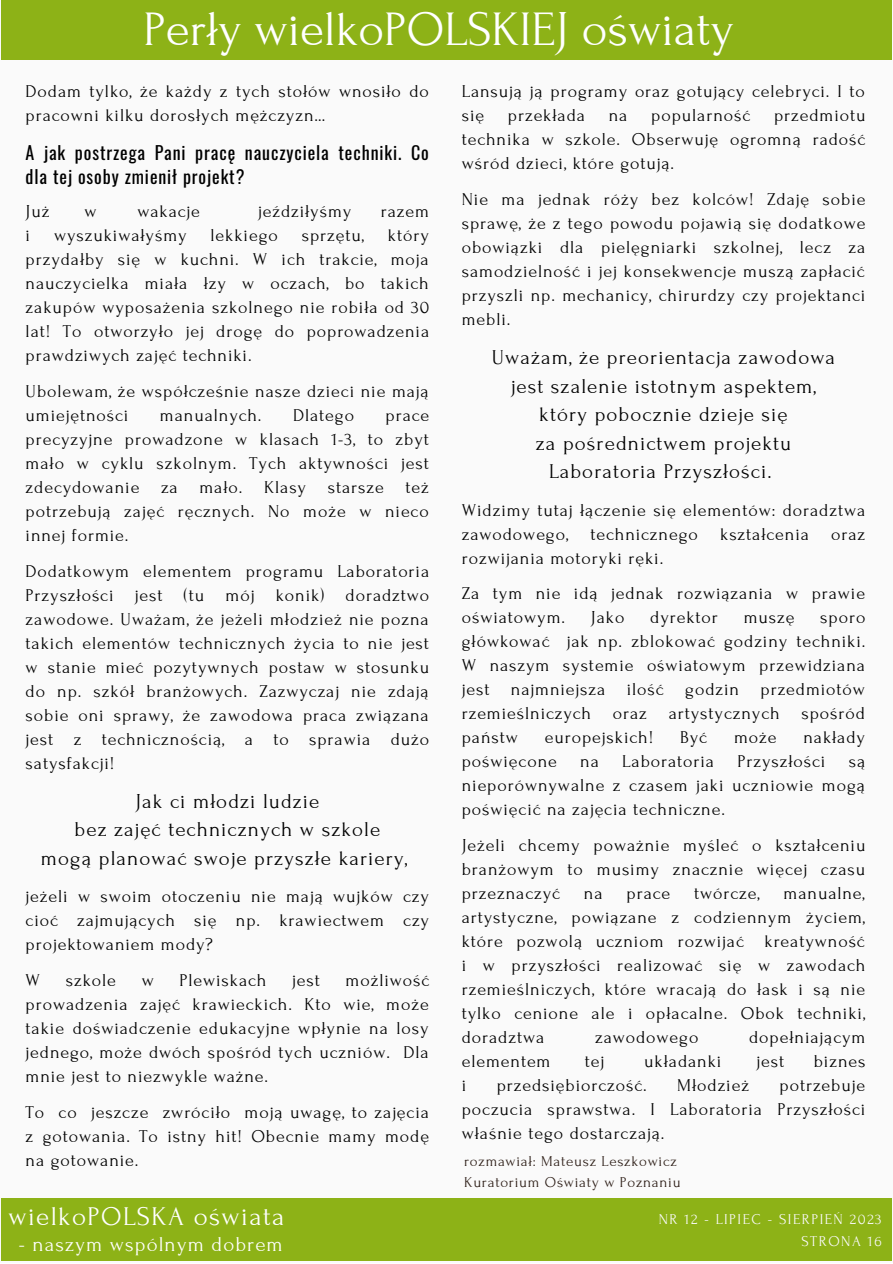
<style>
.page{position:relative;width:893px;height:1264px;background:#fff}
.page>*{position:absolute;margin:0;border:0;box-sizing:border-box;transform-origin:0 0}
.t1{font:49.5px "Forum";color:#fff}
.t2{font:27px "Forum";letter-spacing:.05em;color:#fff}
.t3{font:21px "Forum";letter-spacing:.05em;color:#000}
.t4{font:21px "Forum";letter-spacing:.05em;color:#fff}
.t5{font:19.8px "Forum";letter-spacing:.1em;color:#fafafa}
.t6{font:18px/24px "Forum";letter-spacing:.05em;color:#000;text-align:justify}
.t7{font:18px/24px "Oswald";letter-spacing:.05em;color:#000}
.t8{font:15px "Forum";letter-spacing:.05em;color:#2d1e17}
.t9{font:15px "Forum";letter-spacing:.1em;color:#fafafa}
</style>
<div class="page">
<div style="left:0;top:0;width:892px;height:1262px;background:#fafafa"></div>
<div style="left:1px;top:0;width:890px;height:60px;background:#8db217"></div>
<div style="left:1px;top:1198px;width:890px;height:63px;background:#8db217"></div>
<p class="t1" style="left:143px;top:2px;width:592px">Perły wielkoPOLSKIEJ oświaty</p>
<p class="t6" style="left:26px;top:80px;width:405px">Dodam tylko, że każdy z tych stołów wnosiło do pracowni kilku dorosłych mężczyzn…</p>
<p class="t7" style="left:26px;top:140px;width:405px">A jak postrzega Pani pracę nauczyciela techniki. Co dla tej osoby zmienił projekt?</p>
<p class="t6" style="left:26px;top:200px;width:25px">Już</p>
<p class="t6" style="left:84px;top:200px;width:14px">w</p>
<p class="t6" style="left:137px;top:200px;width:64px">wakacje</p>
<p class="t6" style="left:258px;top:200px;width:95px">jeździłyśmy</p>
<p class="t6" style="left:381px;top:200px;width:50px">razem</p>
<p class="t6" style="left:26px;top:224px;width:6px">i</p>
<p class="t6" style="left:54px;top:224px;width:134px">wyszukiwałyśmy</p>
<p class="t6" style="left:210px;top:224px;width:69px">lekkiego</p>
<p class="t6" style="left:302px;top:224px;width:64px">sprzętu,</p>
<p class="t6" style="left:26px;top:224px;width:405px;text-indent:362px">który przydałby się w kuchni. W ich trakcie, moja nauczycielka miała łzy w oczach, bo takich zakupów wyposażenia szkolnego nie robiła od 30 lat! To otworzyło jej drogę do poprowadzenia prawdziwych zajęć techniki.</p>
<p class="t6" style="left:26px;top:379px;width:404px">Ubolewam, że współcześnie nasze dzieci nie mają umiejętności</p>
<p class="t6" style="left:160px;top:403px;width:103px">manualnych.</p>
<p class="t6" style="left:293px;top:403px;width:63px">Dlatego</p>
<p class="t6" style="left:26px;top:403px;width:405px;text-indent:360px">prace precyzyjne prowadzone w klasach 1-3, to zbyt mało w cyklu szkolnym. Tych aktywności jest zdecydowanie za mało. Klasy starsze też potrzebują zajęć ręcznych. No może w nieco innej formie.</p>
<p class="t6" style="left:26px;top:559px;width:405px">Dodatkowym elementem programu Laboratoria Przyszłości jest (tu mój konik) doradztwo zawodowe. Uważam, że jeżeli młodzież nie pozna takich elementów technicznych życia to nie jest w stanie mieć pozytywnych postaw w stosunku do np. szkół branżowych. Zazwyczaj nie zdają sobie oni sprawy, że zawodowa praca związana jest z technicznością, a to sprawia dużo satysfakcji!</p>
<p class="t3" style="left:135px;top:790px;width:185px">Jak ci młodzi ludzie</p>
<p class="t3" style="left:75px;top:818px;width:307px">bez zajęć technicznych w szkole</p>
<p class="t3" style="left:41px;top:847px;width:368px">mogą planować swoje przyszłe kariery,</p>
<p class="t6" style="left:26px;top:884px;width:405px">jeżeli w swoim otoczeniu nie mają wujków czy cioć zajmujących się np. krawiectwem czy projektowaniem mody?</p>
<p class="t6" style="left:26px;top:968px;width:16px">W</p>
<p class="t6" style="left:66px;top:968px;width:52px">szkole</p>
<p class="t6" style="left:142px;top:968px;width:14px">w</p>
<p class="t6" style="left:179px;top:968px;width:89px">Plewiskach</p>
<p class="t6" style="left:292px;top:968px;width:29px">jest</p>
<p class="t6" style="left:26px;top:968px;width:405px;text-indent:320px">możliwość prowadzenia zajęć krawieckich. Kto wie, może takie doświadczenie edukacyjne wpłynie na losy jednego, może dwóch spośród tych uczniów. Dla mnie jest to niezwykle ważne.</p>
<p class="t6" style="left:26px;top:1100px;width:405px">To co jeszcze zwróciło moją uwagę, to zajęcia z gotowania. To istny hit! Obecnie mamy modę na gotowanie.</p>
<p class="t2" style="left:9px;top:1202px;width:277px">wielkoPOLSKA oświata</p>
<p class="t4" style="left:19px;top:1233px;width:265px">- naszym wspólnym dobrem</p>
<p class="t6" style="left:461px;top:80px;width:404px">Lansują ją programy oraz gotujący celebryci. I to się</p>
<p class="t6" style="left:461px;top:104px;width:405px;text-indent:312px">przedmiotu technika w szkole. Obserwuję ogromną radość wśród dzieci, które gotują.</p>
<p class="t6" style="left:461px;top:188px;width:405px">Nie ma jednak róży bez kolców! Zdaję sobie sprawę, że z tego powodu pojawią się dodatkowe obowiązki dla pielęgniarki szkolnej, lecz za samodzielność i jej konsekwencje muszą zapłacić przyszli np. mechanicy, chirurdzy czy projektanci mebli.</p>
<p class="t3" style="left:492px;top:346px;width:345px">Uważam, że preorientacja zawodowa</p>
<p class="t3" style="left:511px;top:374px;width:306px">jest szalenie istotnym aspektem,</p>
<p class="t3" style="left:539px;top:403px;width:250px">który pobocznie dzieje się</p>
<p class="t3" style="left:536px;top:431px;width:257px">za pośrednictwem projektu</p>
<p class="t3" style="left:549px;top:460px;width:224px">Laboratoria Przyszłości.</p>
<p class="t6" style="left:461px;top:498px;width:405px">Widzimy tutaj łączenie się elementów: doradztwa zawodowego, technicznego kształcenia oraz rozwijania motoryki ręki.</p>
<p class="t6" style="left:461px;top:582px;width:405px">Za tym nie idą jednak rozwiązania w prawie oświatowym.</p>
<p class="t6" style="left:508px;top:104px;width:79px">przekłada</p>
<p class="t6" style="left:608px;top:104px;width:20px">na</p>
<p class="t6" style="left:651px;top:104px;width:100px">popularność</p>
<p class="t6" style="left:591px;top:606px;width:35px">Jako</p>
<p class="t6" style="left:650px;top:606px;width:69px">dyrektor</p>
<p class="t6" style="left:743px;top:606px;width:52px">muszę</p>
<p class="t6" style="left:461px;top:606px;width:405px;text-indent:358px">sporo główkować jak np. zblokować godziny techniki.<br>W naszym systemie oświatowym przewidziana jest najmniejsza ilość godzin przedmiotów rzemieślniczych oraz artystycznych spośród państw</p>
<p class="t6" style="left:545px;top:726px;width:110px">europejskich!</p>
<p class="t6" style="left:680px;top:726px;width:28px">Być</p>
<p class="t6" style="left:734px;top:726px;width:44px">może</p>
<p class="t6" style="left:803px;top:726px;width:63px">nakłady</p>
<p class="t6" style="left:461px;top:750px;width:97px">poświęcone</p>
<p class="t6" style="left:580px;top:750px;width:20px">na</p>
<p class="t6" style="left:622px;top:750px;width:93px">Laboratoria</p>
<p class="t6" style="left:737px;top:750px;width:89px">Przyszłości</p>
<p class="t6" style="left:461px;top:750px;width:405px;text-indent:387px">są nieporównywalne z czasem jaki uczniowie mogą poświęcić na zajęcia techniczne.</p>
<p class="t6" style="left:461px;top:834px;width:405px">Jeżeli chcemy poważnie myśleć o kształceniu branżowym to musimy znacznie więcej czasu przeznaczyć</p>
<p class="t6" style="left:461px;top:881px;width:405px;text-indent:322px">manualne, artystyczne, powiązane z codziennym życiem, które pozwolą uczniom rozwijać kreatywność i w przyszłości realizować się w zawodach rzemieślniczych, które wracają do łask i są nie tylko cenione ale i opłacalne. Obok techniki, doradztwa</p>
<p class="t6" style="left:584px;top:881px;width:20px">na</p>
<p class="t6" style="left:626px;top:881px;width:45px">prace</p>
<p class="t6" style="left:694px;top:881px;width:67px">twórcze,</p>
<p class="t6" style="left:595px;top:1025px;width:105px">zawodowego</p>
<p class="t6" style="left:749px;top:1025px;width:118px">dopełniającym</p>
<p class="t6" style="left:461px;top:1049px;width:90px">elementem</p>
<p class="t6" style="left:585px;top:1049px;width:21px">tej</p>
<p class="t6" style="left:644px;top:1049px;width:79px">układanki</p>
<p class="t6" style="left:756px;top:1049px;width:29px">jest</p>
<p class="t6" style="left:813px;top:1049px;width:53px">biznes</p>
<p class="t6" style="left:461px;top:1073px;width:6px">i</p>
<p class="t6" style="left:496px;top:1073px;width:151px">przedsiębiorczość.</p>
<p class="t6" style="left:677px;top:1073px;width:73px">Młodzież</p>
<p class="t6" style="left:461px;top:1073px;width:405px;text-indent:318px">potrzebuje poczucia sprawstwa. I Laboratoria Przyszłości właśnie tego dostarczają.</p>
<p class="t8" style="left:464px;top:1153px;width:214px">rozmawiał: Mateusz Leszkowicz</p>
<p class="t8" style="left:464px;top:1173px;width:218px">Kuratorium Oświaty w Poznaniu</p>
<p class="t9" style="left:658px;top:1211px;width:224px">NR 12 - LIPIEC - SIERPIEŃ 2023</p>
<p class="t9" style="left:801px;top:1233px;width:82px">STRONA 16</p>
<p class="t5" style="left:787px;top:1209px;width:81px">PAGE 02</p>
</div>
